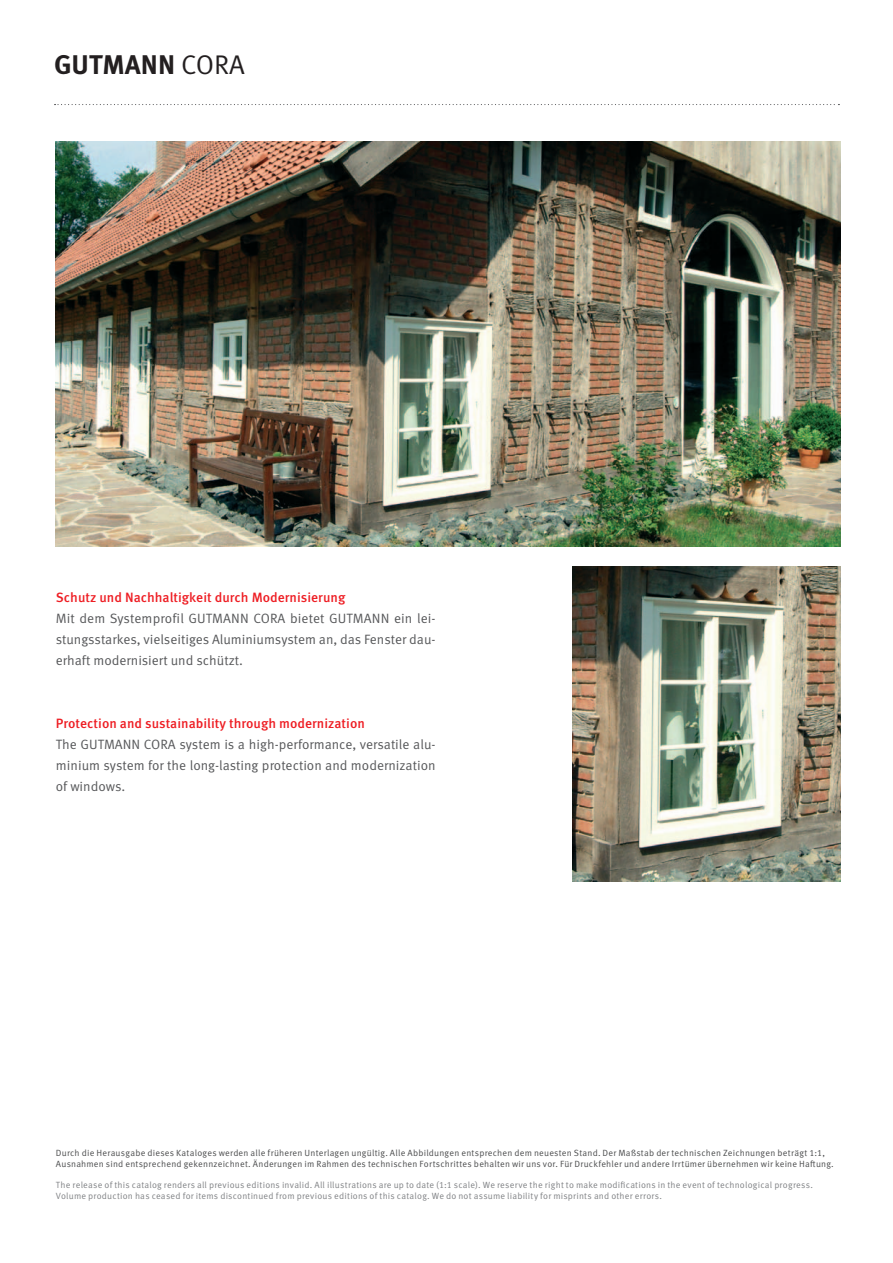
<style>
.page{position:relative;width:893px;height:1263px;background:#fff}
.page>*{position:absolute;margin:0;border:0;box-sizing:border-box;transform-origin:0 0}
.t1{font:700 27px "Gutmann Meta";color:#231f20}
.t2{font:13.5px/21px "Gutmann Meta Norm";color:#57585a}
.t3{font:9px/10.8px "Gutmann Meta Norm";letter-spacing:.025em;color:#4b4c4d}
.t4{font:9px/10.8px "Gutmann Meta Norm";letter-spacing:.02em;color:#808285}
.s1{font-family:"Gutmann Meta Norm";font-weight:400}
.s2{font-family:"Gutmann Meta";font-weight:500;color:#ee1d23}
</style>
<div class="page">
<svg style="left:55px;top:104px;width:784px;height:1px"></svg>
<img style="left:56px;top:141px;width:785px;height:406px">
<img style="left:573px;top:567px;width:268px;height:314px">
<p class="t1" style="left:54px;top:44px;width:192px">GUTMANN <span class="s1">CORA</span></p>
<p class="t1" style="left:56px;top:53px;width:192px">GUTMANN <span class="s1">CORA</span></p>
<p class="t2" style="left:56px;top:586px;width:381px"><span class="s2">Schutz und Nachhaltigkeit durch Modernisierung<br></span>Mit dem Systemprofil GUTMANN CORA bietet GUTMANN ein lei&shy;stungsstarkes, vielseitiges Aluminiumsystem an, das Fenster dau&shy;erhaft modernisiert und schützt.</p>
<p class="t2" style="left:56px;top:712px;width:381px"><span class="s2">Protection and sustainability through modernization<br></span>The GUTMANN CORA system is a high-performance, versatile alu&shy;minium system for the long-lasting protection and modernization of windows.</p>
<p class="t3" style="left:56px;top:1147px;width:779px">Durch die Herausgabe dieses Kataloges werden alle früheren Unterlagen ungültig. Alle Abbildungen entsprechen dem neuesten Stand. Der Maßstab der technischen Zeichnungen beträgt 1:1,<br>Ausnahmen sind entsprechend gekennzeichnet. Änderungen im Rahmen des technischen Fortschrittes behalten wir uns vor. Für Druckfehler und andere Irrtümer übernehmen wir keine Haftung.</p>
<p class="t4" style="left:56px;top:1179px;width:758px">The release of this catalog renders all previous editions invalid. All illustrations are up to date (1:1 scale). We reserve the right to make modifications in the event of technological progress.<br>Volume production has ceased for items discontinued from previous editions of this catalog. We do not assume liability for misprints and other errors.</p>
</div>
